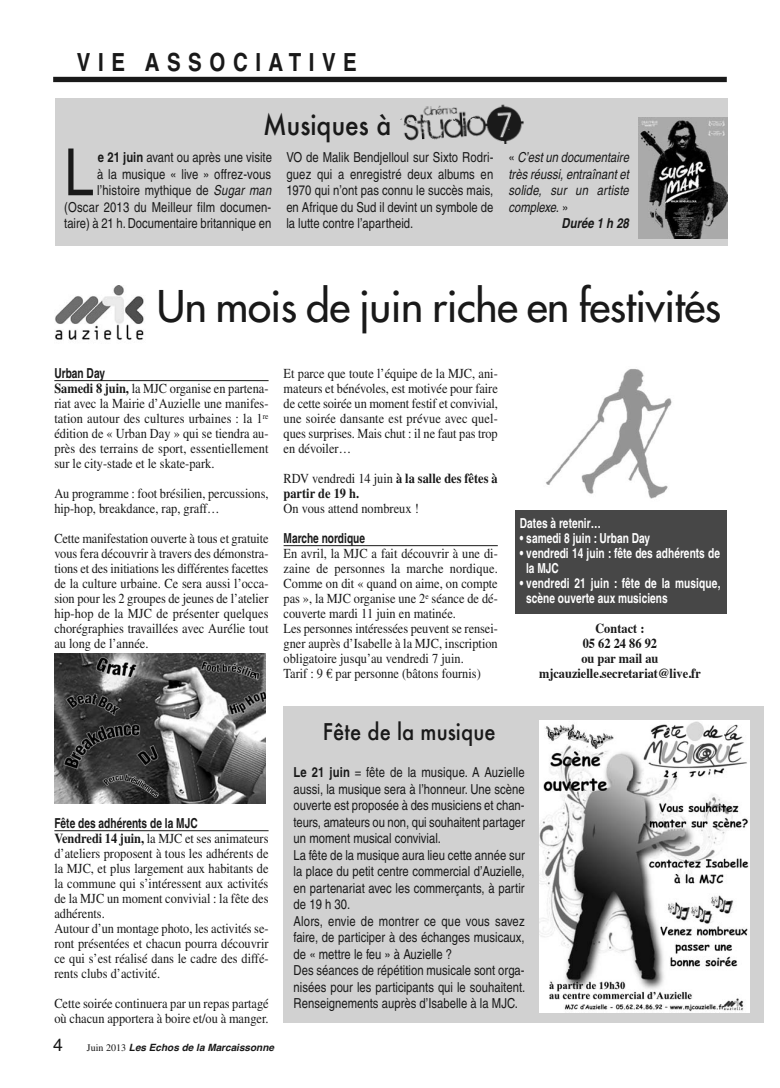
<style>
.page{position:relative;width:780px;height:1088px;background:#fff}
.page>*{position:absolute;margin:0;border:0;box-sizing:border-box;transform-origin:0 0}
.t1{font:condensed 65.12px "Helvetica";color:#191919}
.t2{font:42.5px "Futura";letter-spacing:-.01em;color:#191919}
.t3{font:500 27.5px "Futura";color:#191919;scale:.9 1}
.t4{font:700 condensed 25px "Helvetica";letter-spacing:.3em;color:#191919}
.t5{font:500 22.5px "Futura";color:#191919;scale:.9 1}
.t6{font:17.5px "Helvetica";color:#191919}
.t7{font:13.75px/15px "Times";color:#191919;scale:.9 1}
.t8{font:condensed 13.75px/16.5px "Helvetica";color:#191919;text-align:right}
.t9{font:700 condensed 13.75px/15px "Helvetica";color:#fff;scale:.9 1}
.t10{font:700 13.75px/15px "Times";color:#191919;scale:.9 1}
.t11{font:italic condensed 13.75px/16.5px "Helvetica";color:#191919;text-align:justify}
.t12{font:700 condensed 13.75px "Helvetica";color:#191919;scale:.9 1}
.t13{font:italic 700 condensed 13.75px "Helvetica";color:#191919}
.t14{font:italic 700 10px "Helvetica";color:#191919}
.s1{font-weight:700}
.s2{font-style:italic}
.s3{font-style:normal}
.s4{font-weight:400}
.s5{font-family:"Times";font-weight:400;font-style:normal}
</style>
<div class="page">
<div style="left:515px;top:510px;width:211px;height:104px;background:#474747"></div>
<div style="left:53px;top:77px;width:673px;height:5px;background:#191919"></div>
<hr style="left:54px;top:380px;width:214px;height:1px;background:#191919">
<hr style="left:54px;top:830px;width:214px;height:1px;background:#191919">
<hr style="left:283px;top:545px;width:215px;height:1px;background:#191919">
<div style="left:283px;top:706px;width:480px;height:317px;background:#d1d1d1"></div>
<img style="left:54px;top:654px;width:212px;height:149px">
<div style="left:55px;top:98px;width:672px;height:148px;background:#d1d1d1"></div>
<img style="left:400px;top:104px;width:124px;height:40px">
<img style="left:639px;top:118px;width:88px;height:121px">
<img style="left:55px;top:286px;width:89px;height:54px">
<img style="left:539px;top:720px;width:210px;height:292px">
<img style="left:546px;top:369px;width:126px;height:130px">
<h3 class="t4" style="left:77px;top:53px;width:281px">VIE ASSOCIATIVE</h3>
<h3 class="t3" style="left:263px;top:106px;width:144px">Musiques à</h3>
<h1 class="t1" style="left:64px;top:148px;width:31px">L</h1>
<p class="t8" style="left:64px;top:150px;width:209px"><span class="s1">e 21 juin</span> avant ou après une visite<br>à la musique « live » offrez-vous l’histoire mythique de <span class="s2">Sugar man </span>(Oscar 2013 du Meilleur film documen&shy;taire) à 21 h. Documentaire britannique en</p>
<p class="t8" style="left:286px;top:150px;width:208px;text-align:justify">VO de Malik Bendjelloul sur Sixto Rodri&shy;guez qui a enregistré deux albums en 1970 qui n’ont pas connu le succès mais, en Afrique du Sud il devint un symbole de la lutte contre l’apartheid.</p>
<p class="t11" style="left:508px;top:150px;width:122px"><span class="s3">«</span> C’est un documentaire très réussi, entraînant et solide, sur un artiste complexe. <span class="s3">»</span></p>
<p class="t13" style="left:561px;top:218px;width:69px">Durée 1 h 28</p>
<h2 class="t2" style="left:157px;top:285px;width:566px">Un mois de juin riche en festivités</h2>
<p class="t12" style="left:54px;top:368px;width:58px">Urban Day</p>
<p class="t7" style="left:54px;top:382px;width:239px;text-align:justify"><span class="s1">Samedi 8 juin,</span> la MJC organise en partena&shy;riat avec la Mairie d’Auzielle une manifes&shy;tation autour des cultures urbaines : la 1<sup>re </sup>édition de « Urban Day » qui se tiendra au&shy;près des terrains de sport, essentiellement sur le city-stade et le skate-park.</p>
<p class="t7" style="left:54px;top:487px;width:239px">Au programme : foot brésilien, percussions, hip-hop, breakdance, rap, graff…</p>
<p class="t7" style="left:54px;top:532px;width:239px;text-align:justify">Cette manifestation ouverte à tous et gratuite vous fera découvrir à travers des démonstra&shy;tions et des initiations les différentes facettes de la culture urbaine. Ce sera aussi l’occa&shy;sion pour les 2 groupes de jeunes de l’atelier hip-hop de la MJC de présenter quelques chorégraphies travaillées avec Aurélie tout au long de l’année.</p>
<p class="t7" style="left:283px;top:367px;width:239px;text-align:justify">Et parce que toute l’équipe de la MJC, ani&shy;mateurs et bénévoles, est motivée pour faire de cette soirée un moment festif et convivial, une soirée dansante est prévue avec quel - ques surprises. Mais chut : il ne faut pas trop en dévoiler…</p>
<p class="t10" style="left:283px;top:472px;width:239px"><span class="s4">RDV vendredi 14 juin</span> à la salle des fêtes à partir de 19 h.</p>
<p class="t7" style="left:283px;top:502px;width:152px">On vous attend nombreux !</p>
<p class="t12" style="left:283px;top:533px;width:92px">Marche nordique</p>
<p class="t7" style="left:283px;top:547px;width:239px">En avril, la MJC a fait découvrir à une di&shy;zaine de personnes la marche nordique.<br>Comme on dit « quand on aime, on compte pas », la MJC organise une 2<sup>e</sup> séance de dé&shy;couverte mardi 11 juin en matinée.<br>Les personnes intéressées peuvent se rensei&shy;gner auprès d’Isabelle à la MJC, inscription obligatoire jusqu’au vendredi 7 juin.<br>Tarif : 9 € par personne (bâtons fournis)</p>
<p class="t9" style="left:520px;top:517px;width:91px">Dates à retenir…</p>
<p class="t9" style="left:520px;top:532px;width:146px">• samedi 8 juin : Urban Day</p>
<p class="t9" style="left:526px;top:547px;width:217px;text-indent:-6px">• vendredi 14 juin : fête des adhérents de la MJC</p>
<p class="t9" style="left:526px;top:577px;width:217px;text-indent:-6px">• vendredi 21 juin : fête de la musique, scène ouverte aux musiciens</p>
<p class="t10" style="left:539px;top:622px;width:181px;text-align:center">Contact :<br>05 62 24 86 92<br>ou par mail au mjcauzielle.secretariat@live.fr</p>
<p class="t12" style="left:54px;top:818px;width:161px">Fête des adhérents de la MJC</p>
<p class="t7" style="left:54px;top:832px;width:239px"><span class="s1">Vendredi 14 juin,</span> la MJC et ses animateurs d’ateliers proposent à tous les adhérents de la MJC, et plus largement aux habitants de la commune qui s’intéressent aux activités de la MJC un moment convivial : la fête des adhérents.<br>Autour d’un montage photo, les activités se&shy;ront présentées et chacun pourra découvrir ce qui s’est réalisé dans le cadre des diffé&shy;rents clubs d’activité.</p>
<p class="t7" style="left:54px;top:997px;width:240px">Cette soirée continuera par un repas partagé où chacun apportera à boire et/ou à manger.</p>
<p class="t6" style="left:53px;top:1038px;width:11px">4</p>
<p class="t14" style="left:87px;top:1043px;width:188px"><span class="s5">Juin 2013</span> Les Echos de la Marcaissonne</p>
<h3 class="t5" style="left:323px;top:717px;width:193px">Fête de la musique</h3>
<p class="t8" style="left:293px;top:765px;width:233px;text-align:left"><span class="s1">Le 21 juin</span> = fête de la musique. A Auzielle aussi, la musique sera à l’honneur. Une scène ouverte est proposée à des musiciens et chan&shy;teurs, amateurs ou non, qui souhaitent partager un moment musical convivial.<br>La fête de la musique aura lieu cette année sur la place du petit centre commercial d’Auzielle, en partenariat avec les commerçants, à partir de 19 h 30.<br>Alors, envie de montrer ce que vous savez faire, de participer à des échanges musicaux, de « mettre le feu » à Auzielle ?<br>Des séances de répétition musicale sont orga&shy;nisées pour les participants qui le souhaitent.<br>Renseignements auprès d’Isabelle à la MJC.</p>
</div>
